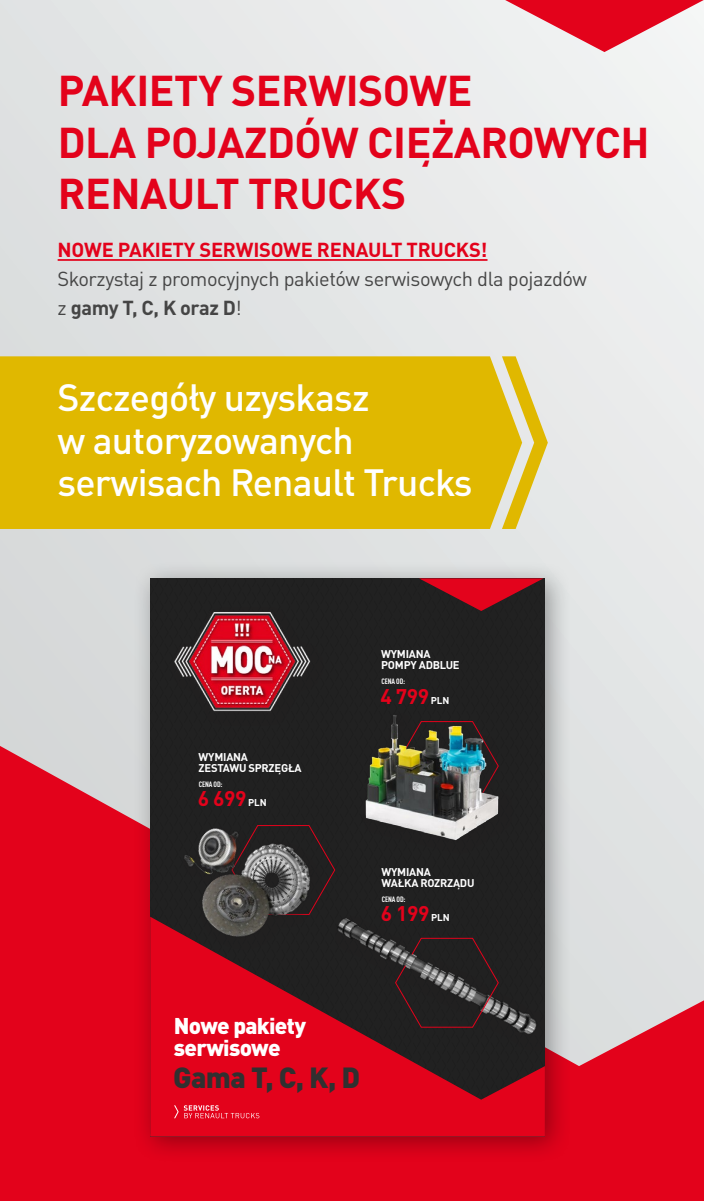
<style>
.page{position:relative;width:704px;height:1201px;background:#fff}
.page>*{position:absolute;margin:0;border:0;box-sizing:border-box;transform-origin:0 0}
.t1{font:700 42.5px/51.2px "DIN Pro";letter-spacing:-.01em;color:#e3021b}
.t2{font:500 37.5px/42.5px "DIN Pro";letter-spacing:-.02em;color:#fff}
.t3{font:900 28.75px "DIN Pro";color:#303030}
.t4{font:900 22.5px/21.9px "DIN Pro";letter-spacing:-.03em;color:#fff}
.t5{font:700 21px "DIN Pro";letter-spacing:-.02em;color:#e3021b}
.t6{font:20px/28.8px "DIN Pro";letter-spacing:-.02em;color:#454545}
.t7{font:700 20px "DIN Pro";letter-spacing:-.01em;color:#e3021b}
.t8{font:700 11.12px/11.1px "DIN Pro";letter-spacing:-.02em;color:#fff}
.t9{font:700 condensed 7.75px "DIN Pro";letter-spacing:-.01em;color:#fff}
.s1{font-weight:700}
.s2{font-size:9.75px;color:#fff}
</style>
<div class="page">
<div style="left:0;top:0;width:703px;height:1200px;background:linear-gradient(to right,#dcdedf,#eeefef)"></div>
<svg style="left:505px;top:0;width:198px;height:52px"></svg>
<svg style="left:0;top:745px;width:703px;height:455px;background:#e14859"></svg>
<hr style="left:58px;top:259px;width:429px;height:2px;background:#e3021b">
<div style="left:0;top:356px;width:502px;height:173px;background:#e0b800"></div>
<svg style="left:502px;top:356px;width:45px;height:173px;background:#e3d281"></svg>
<div style="left:132px;top:560px;width:439px;height:603px;background:#000;opacity:.35"></div>
<div style="left:150px;top:578px;width:394px;height:338px;background:#212121"></div>
<svg style="left:419px;top:578px;width:124px;height:33px;background:#80111e"></svg>
<svg style="left:150px;top:916px;width:394px;height:220px;background:#cb051b"></svg>
<svg style="left:239px;top:824px;width:96px;height:66px"></svg>
<svg style="left:174px;top:1104px;width:85px;height:13px"></svg>
<img style="left:182px;top:828px;width:141px;height:125px">
<div style="left:182px;top:827px;width:65px;height:56px;background:#231f20;opacity:.35"></div>
<img style="left:171px;top:816px;width:68px;height:61px">
<div style="left:362px;top:712px;width:151px;height:142px;background:#231f20"></div>
<img style="left:352px;top:713px;width:173px;height:136px">
<img style="left:166px;top:593px;width:162px;height:135px">
<img style="left:313px;top:890px;width:231px;height:171px">
<svg style="left:394px;top:937px;width:105px;height:90px;background:#352f30"></svg>
<h1 class="t1" style="left:58px;top:60px;width:593px">PAKIETY SERWISOWE<br>DLA POJAZDÓW CIĘŻAROWYCH<br>RENAULT TRUCKS</h1>
<p class="t7" style="left:58px;top:233px;width:431px">NOWE PAKIETY SERWISOWE RENAULT TRUCKS!</p>
<p class="t6" style="left:57px;top:262px;width:531px">Skorzystaj z promocyjnych pakietów serwisowych dla pojazdów z <span class="s1">gamy T, C, K oraz D</span>!</p>
<h2 class="t2" style="left:58px;top:372px;width:416px">Szczegóły uzyskasz<br>w autoryzowanych serwisach Renault Trucks</h2>
<p class="t8" style="left:381px;top:647px;width:80px">WYMIANA<br>POMPY ADBLUE</p>
<p class="t8" style="left:198px;top:750px;width:104px">WYMIANA<br>ZESTAWU SPRZĘGŁA</p>
<p class="t9" style="left:199px;top:778px;width:25px">CENA OD:</p>
<p class="t5" style="left:198px;top:781px;width:70px">6 699 <span class="s2">PLN</span></p>
<p class="t9" style="left:381px;top:675px;width:25px">CENA OD:</p>
<p class="t5" style="left:380px;top:678px;width:70px">4 799 <span class="s2">PLN</span></p>
<p class="t8" style="left:381px;top:865px;width:94px">WYMIANA<br>WAŁKA ROZRZĄDU</p>
<p class="t9" style="left:381px;top:893px;width:25px">CENA OD:</p>
<p class="t5" style="left:380px;top:895px;width:70px">6 199 <span class="s2">PLN</span></p>
<p class="t4" style="left:174px;top:1011px;width:134px">Nowe pakiety serwisowe</p>
<h3 class="t3" style="left:173px;top:1052px;width:188px">Gama T, C, K, D</h3>
</div>
